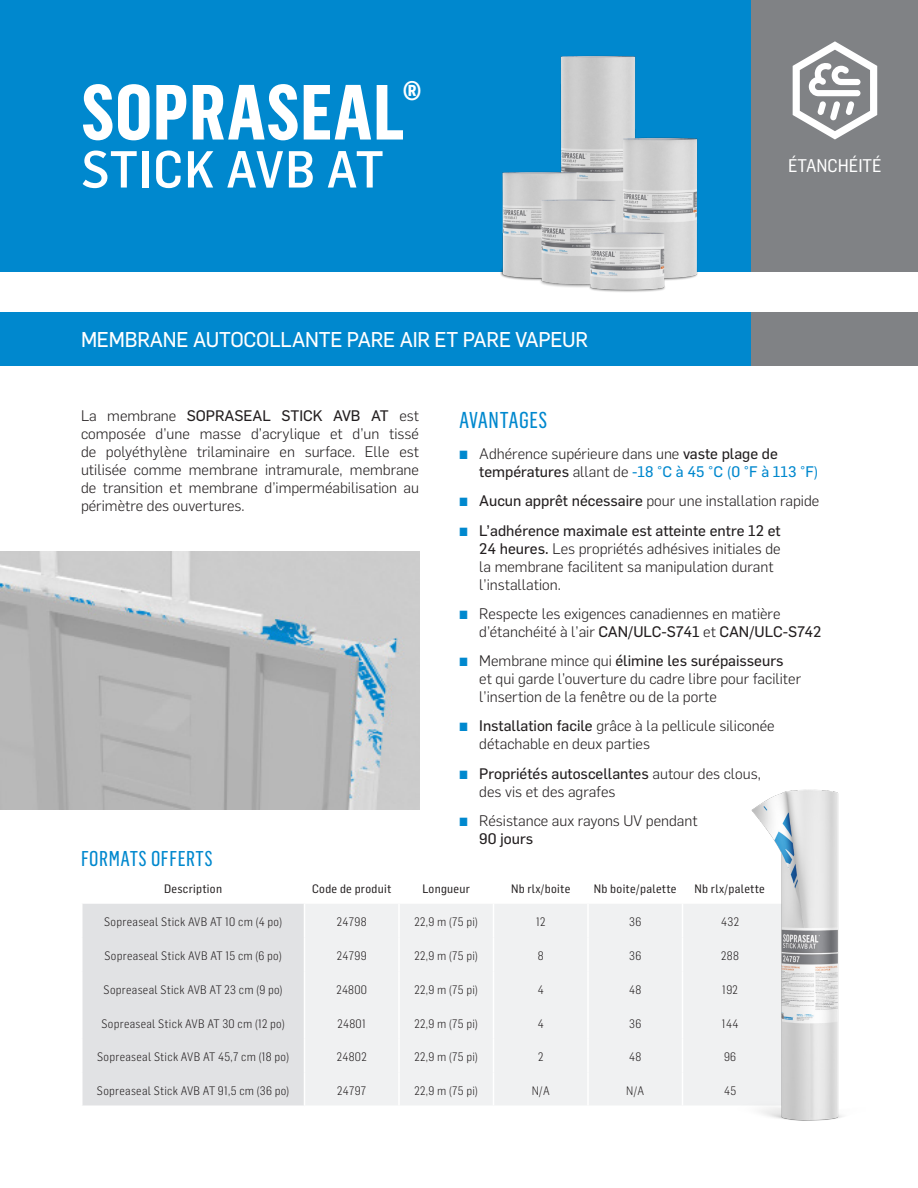
<style>
.page{position:relative;width:918px;height:1188px;background:#fff}
.page>*{position:absolute;margin:0;border:0;box-sizing:border-box;transform-origin:0 0}
.t1{font:700 76.5px "Flama Condensed";letter-spacing:.01em;color:#fff}
.t2{font:500 51px "Flama Semicondensed";letter-spacing:.02em;color:#fff}
.t3{font:22.5px "Flama Condensed Basic";letter-spacing:.02em;color:#0088ce}
.t4{font:21px "Flama Basic";letter-spacing:-.01em;color:#fff;scale:.95 1}
.t5{font:21px "Flama Condensed Basic";letter-spacing:.03em;color:#0088ce}
.t6{font:18px "Flama Semicondensed Basic";color:#fff}
.t7{font:300 15px/18px "Flama";color:#231f20}
.Infos_Tableau_Align_Gauche{font:300 12px "Flama Semicondensed";letter-spacing:.025em;color:#231f20}
.Infos_Tableau_Align_Gauche-2{font:12px "Flama Semicondensed Basic";letter-spacing:.025em;color:#231f20}
.s1{font-family:"Flama Basic";font-weight:400}
.s2{font-family:"Flama Semicondensed";font-weight:500;color:#0088ce}
.s3{font-family:"Flama Basic";font-weight:400;color:#0088ce}
</style>
<div class="page">
<div style="left:0;top:0;width:918px;height:271px;background:#0088ce"></div>
<div style="left:0;top:312px;width:918px;height:54px;background:#0088ce"></div>
<div style="left:752px;top:0;width:166px;height:271px;background:#808285"></div>
<div style="left:752px;top:312px;width:166px;height:54px;background:#808285"></div>
<img style="left:471px;top:56px;width:258px;height:236px">
<svg style="left:793px;top:41px;width:84px;height:98px"></svg>
<img style="left:0;top:551px;width:419px;height:259px">
<div style="left:82px;top:904px;width:222px;height:202px;background:#e1e2e4"></div>
<div style="left:305px;top:904px;width:367px;height:201px;background:#f0f1f2"></div>
<hr style="left:398px;top:904px;width:2px;height:34px;background:#fff">
<hr style="left:493px;top:904px;width:1px;height:34px;background:#fff">
<hr style="left:587px;top:904px;width:2px;height:34px;background:#fff">
<hr style="left:398px;top:938px;width:2px;height:33px;background:#fff">
<hr style="left:493px;top:938px;width:1px;height:33px;background:#fff">
<hr style="left:587px;top:938px;width:2px;height:33px;background:#fff">
<hr style="left:398px;top:971px;width:2px;height:34px;background:#fff">
<hr style="left:493px;top:971px;width:1px;height:34px;background:#fff">
<hr style="left:587px;top:971px;width:2px;height:34px;background:#fff">
<hr style="left:398px;top:1005px;width:2px;height:34px;background:#fff">
<hr style="left:493px;top:1005px;width:1px;height:34px;background:#fff">
<hr style="left:587px;top:1005px;width:2px;height:34px;background:#fff">
<hr style="left:398px;top:1039px;width:2px;height:33px;background:#fff">
<hr style="left:493px;top:1039px;width:1px;height:33px;background:#fff">
<hr style="left:587px;top:1039px;width:2px;height:33px;background:#fff">
<hr style="left:398px;top:1072px;width:2px;height:34px;background:#fff">
<hr style="left:493px;top:1072px;width:1px;height:34px;background:#fff">
<hr style="left:587px;top:1072px;width:2px;height:34px;background:#fff">
<img style="left:672px;top:789px;width:171px;height:332px">
<p class="t1" style="left:81px;top:64px;width:342px">SOPRASEAL<sup>®</sup></p>
<p class="t2" style="left:81px;top:136px;width:304px">STICK AVB AT</p>
<p class="t6" style="left:788px;top:154px;width:95px">ÉTANCHÉITÉ</p>
<p class="t4" style="left:81px;top:325px;width:535px">MEMBRANE AUTOCOLLANTE PARE AIR ET PARE VAPEUR</p>
<p class="t7" style="left:81px;top:405px;width:340px;text-align:justify">La membrane <span class="s1">SOPRASEAL STICK AVB AT</span> est composée d’une masse d’acrylique et d’un tissé de polyéthylène trilaminaire en surface. Elle est utilisée comme membrane intramurale, membrane de transition et membrane d’imperméabilisation au périmètre des ouvertures.</p>
<p class="t3" style="left:459px;top:406px;width:90px">AVANTAGES</p>
<p class="t7" style="left:479px;top:444px;width:341px;text-indent:-20px"><span class="s2">▪</span> Adhérence supérieure dans une <span class="s1">vaste plage de températures</span> allant de <span class="s3">-18 °C à 45 °C (0 °F à 113 °F)</span></p>
<p class="t7" style="left:459px;top:491px;width:362px"><span class="s2">▪</span> <span class="s1">Aucun apprêt nécessaire</span> pour une installation rapide</p>
<p class="t7" style="left:479px;top:521px;width:303px;text-indent:-20px"><span class="s2">▪</span> <span class="s1">L’adhérence maximale est atteinte entre 12 et 24 heures.</span> Les propriétés adhésives initiales de la membrane facilitent sa manipulation durant l’installation.</p>
<p class="t7" style="left:479px;top:604px;width:344px;text-indent:-20px"><span class="s2">▪</span> Respecte les exigences canadiennes en matière d’étanchéité à l’air <span class="s1">CAN/ULC-S741</span> et <span class="s1">CAN/ULC-S742</span></p>
<p class="t7" style="left:479px;top:651px;width:323px;text-indent:-20px"><span class="s2">▪</span> Membrane mince qui <span class="s1">élimine les surépaisseurs<br></span>et qui garde l’ouverture du cadre libre pour faciliter l’insertion de la fenêtre ou de la porte</p>
<p class="t7" style="left:479px;top:716px;width:297px;text-indent:-20px"><span class="s2">▪</span> <span class="s1">Installation facile</span> grâce à la pellicule siliconée détachable en deux parties</p>
<p class="t7" style="left:479px;top:764px;width:283px;text-indent:-20px"><span class="s2">▪</span> <span class="s1">Propriétés autoscellantes</span> autour des clous, des vis et des agrafes</p>
<p class="t7" style="left:479px;top:811px;width:220px;text-indent:-20px"><span class="s2">▪</span> Résistance aux rayons UV pendant<br><span class="s1">90 jours</span></p>
<p class="t5" style="left:81px;top:845px;width:133px">FORMATS OFFERTS</p>
<p class="Infos_Tableau_Align_Gauche-2" style="left:164px;top:881px;width:59px">Description</p>
<p class="Infos_Tableau_Align_Gauche-2" style="left:312px;top:881px;width:81px">Code de produit</p>
<p class="Infos_Tableau_Align_Gauche-2" style="left:422px;top:881px;width:49px">Longueur</p>
<p class="Infos_Tableau_Align_Gauche-2" style="left:511px;top:881px;width:61px">Nb rlx/boite</p>
<p class="Infos_Tableau_Align_Gauche-2" style="left:594px;top:881px;width:84px">Nb boite/palette</p>
<p class="Infos_Tableau_Align_Gauche-2" style="left:695px;top:881px;width:72px">Nb rlx/palette</p>
<p class="Infos_Tableau_Align_Gauche" style="left:104px;top:914px;width:179px">Sopreaseal Stick AVB AT 10 cm (4 po)</p>
<p class="Infos_Tableau_Align_Gauche" style="left:337px;top:914px;width:31px">24798</p>
<p class="Infos_Tableau_Align_Gauche" style="left:415px;top:914px;width:65px">22,9 m (75 pi)</p>
<p class="Infos_Tableau_Align_Gauche" style="left:536px;top:914px;width:11px">12</p>
<p class="Infos_Tableau_Align_Gauche" style="left:629px;top:914px;width:14px">36</p>
<p class="Infos_Tableau_Align_Gauche" style="left:721px;top:914px;width:19px">432</p>
<p class="Infos_Tableau_Align_Gauche" style="left:104px;top:948px;width:179px">Sopreaseal Stick AVB AT 15 cm (6 po)</p>
<p class="Infos_Tableau_Align_Gauche" style="left:337px;top:948px;width:31px">24799</p>
<p class="Infos_Tableau_Align_Gauche" style="left:415px;top:948px;width:65px">22,9 m (75 pi)</p>
<p class="Infos_Tableau_Align_Gauche" style="left:538px;top:948px;width:7px">8</p>
<p class="Infos_Tableau_Align_Gauche" style="left:629px;top:948px;width:14px">36</p>
<p class="Infos_Tableau_Align_Gauche" style="left:721px;top:948px;width:19px">288</p>
<p class="Infos_Tableau_Align_Gauche" style="left:104px;top:982px;width:180px">Sopreaseal Stick AVB AT 23 cm (9 po)</p>
<p class="Infos_Tableau_Align_Gauche" style="left:336px;top:982px;width:32px">24800</p>
<p class="Infos_Tableau_Align_Gauche" style="left:415px;top:982px;width:65px">22,9 m (75 pi)</p>
<p class="Infos_Tableau_Align_Gauche" style="left:538px;top:982px;width:7px">4</p>
<p class="Infos_Tableau_Align_Gauche" style="left:629px;top:982px;width:14px">48</p>
<p class="Infos_Tableau_Align_Gauche" style="left:722px;top:982px;width:17px">192</p>
<p class="Infos_Tableau_Align_Gauche" style="left:101px;top:1016px;width:185px">Sopreaseal Stick AVB AT 30 cm (12 po)</p>
<p class="Infos_Tableau_Align_Gauche" style="left:338px;top:1016px;width:30px">24801</p>
<p class="Infos_Tableau_Align_Gauche" style="left:415px;top:1016px;width:65px">22,9 m (75 pi)</p>
<p class="Infos_Tableau_Align_Gauche" style="left:538px;top:1016px;width:7px">4</p>
<p class="Infos_Tableau_Align_Gauche" style="left:629px;top:1016px;width:14px">36</p>
<p class="Infos_Tableau_Align_Gauche" style="left:722px;top:1016px;width:18px">144</p>
<p class="Infos_Tableau_Align_Gauche" style="left:97px;top:1049px;width:193px">Sopreaseal Stick AVB AT 45,7 cm (18 po)</p>
<p class="Infos_Tableau_Align_Gauche" style="left:337px;top:1049px;width:31px">24802</p>
<p class="Infos_Tableau_Align_Gauche" style="left:415px;top:1049px;width:65px">22,9 m (75 pi)</p>
<p class="Infos_Tableau_Align_Gauche" style="left:538px;top:1049px;width:7px">2</p>
<p class="Infos_Tableau_Align_Gauche" style="left:629px;top:1049px;width:14px">48</p>
<p class="Infos_Tableau_Align_Gauche" style="left:724px;top:1049px;width:14px">96</p>
<p class="Infos_Tableau_Align_Gauche" style="left:97px;top:1083px;width:194px">Sopreaseal Stick AVB AT 91,5 cm (36 po)</p>
<p class="Infos_Tableau_Align_Gauche" style="left:337px;top:1083px;width:31px">24797</p>
<p class="Infos_Tableau_Align_Gauche" style="left:415px;top:1083px;width:65px">22,9 m (75 pi)</p>
<p class="Infos_Tableau_Align_Gauche" style="left:532px;top:1083px;width:20px">N/A</p>
<p class="Infos_Tableau_Align_Gauche" style="left:626px;top:1083px;width:20px">N/A</p>
<p class="Infos_Tableau_Align_Gauche" style="left:724px;top:1083px;width:14px">45</p>
</div>
